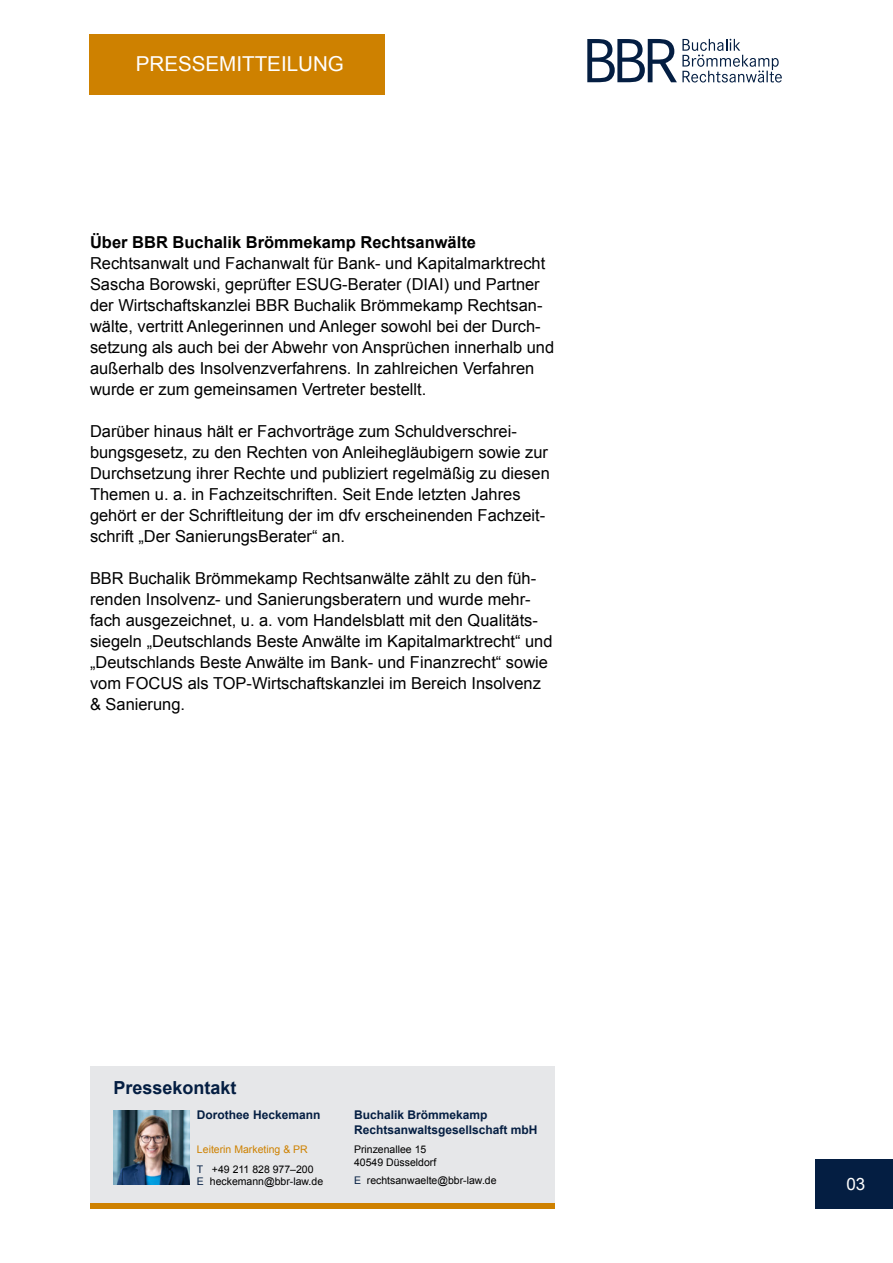
<style>
.page{position:relative;width:893px;height:1263px;background:#fff}
.page>*{position:absolute;margin:0;border:0;box-sizing:border-box;transform-origin:0 0}
.t1{font:20.55px "Arial";color:#fff}
.t2{font:700 18px "Arial";color:#041e42}
.t3{font:16.95px "Arial";color:#fff}
.t4{font:16.5px/21px "Arial";color:#000}
.t5{font:700 16.5px "Arial";color:#000}
.t6{font:700 12px/14.4px "Arial";color:#041e42}
.t7{font:10.5px/12.6px "Arial";color:#000}
.t8{font:10.5px/19.5px "Arial";color:#ce8100}
.s1{color:#041e42}
.s2{color:#000}
</style>
<div class="page">
<div style="left:815px;top:1159px;width:78px;height:50px;background:#041e42"></div>
<svg style="left:587px;top:39px;width:195px;height:43px"></svg>
<div style="left:90px;top:34px;width:295px;height:60px;background:#ce8100"></div>
<div style="left:90px;top:1066px;width:464px;height:137px;background:#e6e7e9"></div>
<div style="left:90px;top:1203px;width:464px;height:6px;background:#ce8100"></div>
<img style="left:114px;top:1110px;width:75px;height:74px">
<p class="t1" style="left:136px;top:51px;width:210px">PRESSEMITTEILUNG</p>
<p class="t5" style="left:90px;top:231px;width:388px">Über BBR Buchalik Brömmekamp Rechtsanwälte</p>
<p class="t4" style="left:90px;top:253px;width:466px">Rechtsanwalt und Fachanwalt für Bank- und Kapitalmarktrecht Sascha Borowski, geprüfter ESUG-Berater (DIAI) und Partner der Wirtschaftskanzlei BBR Buchalik Brömmekamp Rechtsan&shy;wälte, vertritt Anlegerinnen und Anleger sowohl bei der Durch&shy;setzung als auch bei der Abwehr von Ansprüchen innerhalb und außerhalb des Insolvenzverfahrens. In zahlreichen Verfahren wurde er zum gemeinsamen Vertreter bestellt.</p>
<p class="t4" style="left:90px;top:421px;width:461px">Darüber hinaus hält er Fachvorträge zum Schuldverschrei&shy;bungsgesetz, zu den Rechten von Anleihegläubigern sowie zur Durchsetzung ihrer Rechte und publiziert regelmäßig zu diesen Themen u. a. in Fachzeitschriften. Seit Ende letzten Jahres gehört er der Schriftleitung der im dfv erscheinenden Fachzeit&shy;schrift „Der SanierungsBerater“ an.</p>
<p class="t4" style="left:90px;top:568px;width:464px">BBR Buchalik Brömmekamp Rechtsanwälte zählt zu den füh&shy;renden Insolvenz- und Sanierungsberatern und wurde mehr&shy;fach ausgezeichnet, u. a. vom Handelsblatt mit den Qualitäts&shy;siegeln „Deutschlands Beste Anwälte im Kapitalmarktrecht“ und „Deutschlands Beste Anwälte im Bank- und Finanzrecht“ sowie vom FOCUS als TOP-Wirtschaftskanzlei im Bereich Insolvenz &amp; Sanierung.</p>
<p class="t2" style="left:113px;top:1075px;width:125px">Pressekontakt</p>
<p class="t6" style="left:197px;top:1108px;width:125px">Dorothee Heckemann</p>
<p class="t6" style="left:354px;top:1108px;width:185px">Buchalik Brömmekamp<br>Rechtsanwaltsgesellschaft mbH</p>
<p class="t8" style="left:197px;top:1140px;width:118px">Leiterin Marketing &amp; PR<br><span class="s1">T</span> <span class="s2">+49 211 828 977–200</span></p>
<p class="t7" style="left:197px;top:1175px;width:128px"><span class="s1">E</span> heckemann@bbr-law.de</p>
<p class="t7" style="left:354px;top:1143px;width:84px">Prinzenallee 15<br>40549 Düsseldorf</p>
<p class="t7" style="left:354px;top:1174px;width:144px"><span class="s1">E</span> rechtsanwaelte@bbr-law.de</p>
<p class="t3" style="left:846px;top:1173px;width:20px">03</p>
</div>
